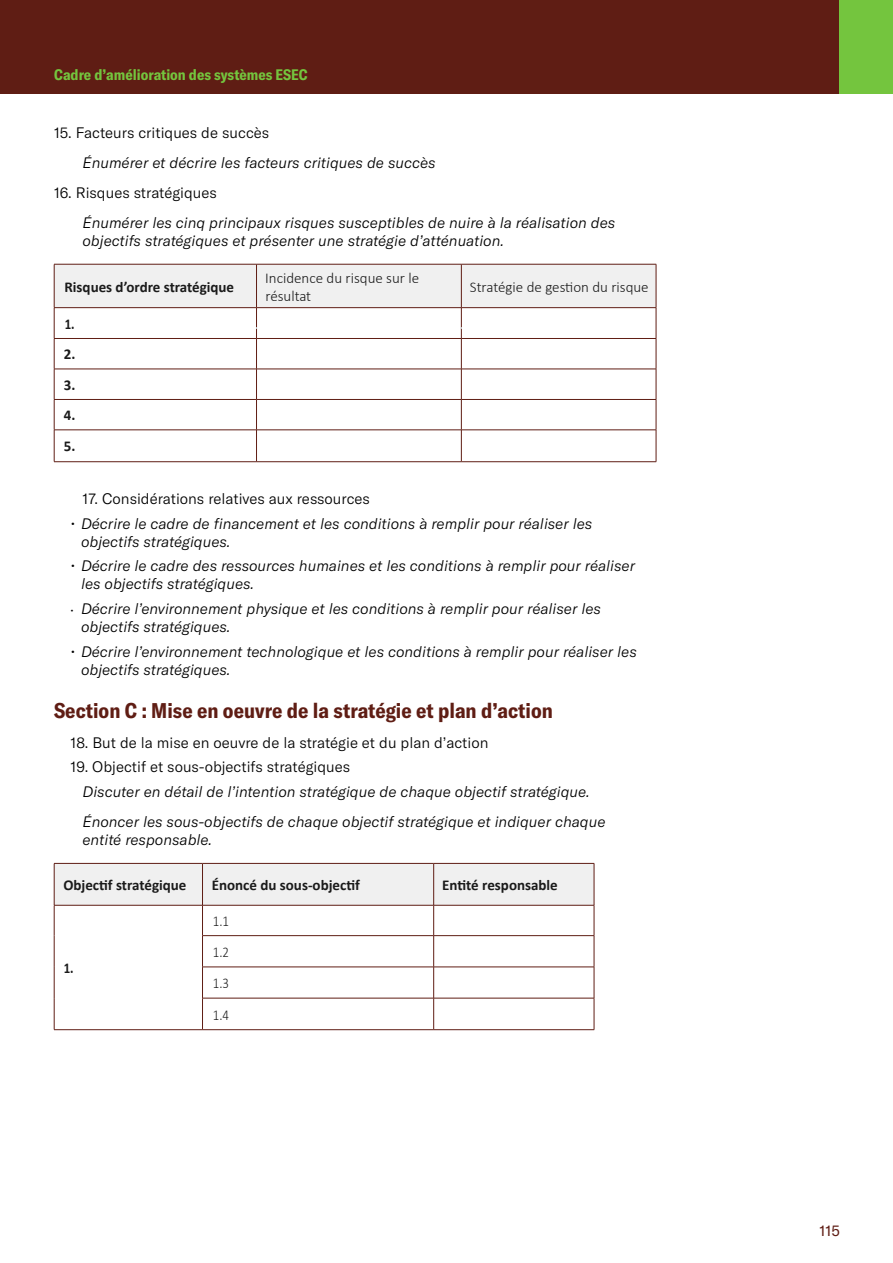
<style>
.page{position:relative;width:893px;height:1263px;background:#fff}
.page>*{position:absolute;margin:0;border:0;box-sizing:border-box;transform-origin:0 0}
.Section_within_Secti{font:700 condensed 21px "GT America";color:#5f1d14}
.Light_Italic{font:italic 300 15px/18px "GT America";color:#000}
.Number_List{font:300 15px "GT America";color:#000}
.t1{font:700 15px "Calibri";color:#1a1a1a}
.t2{font:300 15px/18px "Calibri";color:#1a1a1a}
.Body{font:300 15px "GT America";color:#000}
.t3{font:700 condensed 15px "GT America";color:#74c53e}
.t4{font:300 15px "Calibri";color:#1a1a1a;scale:.86 1}
.t5{font:700 15px "Calibri";color:#1a1a1a;scale:.86 1}
.t6{font:15px "GT America";color:#5f1d14}
.s1{font-weight:400;font-style:normal;font-size:9.75px}
</style>
<div class="page">
<div style="left:0;top:0;width:839px;height:94px;background:#5f1d14"></div>
<div style="left:839px;top:0;width:54px;height:94px;background:#74c53e"></div>
<div style="left:55px;top:265px;width:601px;height:42px;background:#f0f0f0"></div>
<hr style="left:54px;top:264px;width:1px;height:43px;background:#5f1d14">
<hr style="left:54px;top:264px;width:202px;height:1px;background:#5f1d14">
<hr style="left:256px;top:264px;width:205px;height:1px;background:#5f1d14">
<hr style="left:461px;top:264px;width:195px;height:1px;background:#5f1d14">
<hr style="left:256px;top:264px;width:1px;height:43px;background:#5f1d14">
<hr style="left:461px;top:264px;width:1px;height:43px;background:#5f1d14">
<hr style="left:656px;top:264px;width:1px;height:43px;background:#5f1d14">
<hr style="left:54px;top:308px;width:1px;height:30px;background:#5f1d14">
<hr style="left:54px;top:339px;width:1px;height:30px;background:#5f1d14">
<hr style="left:54px;top:369px;width:1px;height:30px;background:#5f1d14">
<hr style="left:54px;top:400px;width:1px;height:30px;background:#5f1d14">
<hr style="left:54px;top:430px;width:1px;height:31px;background:#5f1d14">
<hr style="left:54px;top:307px;width:202px;height:1px;background:#5f1d14">
<hr style="left:256px;top:307px;width:205px;height:1px;background:#5f1d14">
<hr style="left:461px;top:307px;width:195px;height:1px;background:#5f1d14">
<hr style="left:256px;top:308px;width:1px;height:30px;background:#5f1d14">
<hr style="left:461px;top:308px;width:1px;height:30px;background:#5f1d14">
<hr style="left:656px;top:308px;width:1px;height:30px;background:#5f1d14">
<hr style="left:256px;top:339px;width:1px;height:30px;background:#5f1d14">
<hr style="left:461px;top:339px;width:1px;height:30px;background:#5f1d14">
<hr style="left:656px;top:339px;width:1px;height:30px;background:#5f1d14">
<hr style="left:256px;top:369px;width:1px;height:30px;background:#5f1d14">
<hr style="left:461px;top:369px;width:1px;height:30px;background:#5f1d14">
<hr style="left:656px;top:369px;width:1px;height:30px;background:#5f1d14">
<hr style="left:256px;top:400px;width:1px;height:30px;background:#5f1d14">
<hr style="left:461px;top:400px;width:1px;height:30px;background:#5f1d14">
<hr style="left:656px;top:400px;width:1px;height:30px;background:#5f1d14">
<hr style="left:256px;top:430px;width:1px;height:31px;background:#5f1d14">
<hr style="left:461px;top:430px;width:1px;height:31px;background:#5f1d14">
<hr style="left:656px;top:430px;width:1px;height:31px;background:#5f1d14">
<hr style="left:54px;top:338px;width:202px;height:1px;background:#5f1d14">
<hr style="left:256px;top:338px;width:205px;height:1px;background:#5f1d14">
<hr style="left:461px;top:338px;width:195px;height:1px;background:#5f1d14">
<hr style="left:54px;top:369px;width:202px;height:1px;background:#5f1d14">
<hr style="left:256px;top:369px;width:205px;height:1px;background:#5f1d14">
<hr style="left:461px;top:369px;width:195px;height:1px;background:#5f1d14">
<hr style="left:54px;top:399px;width:202px;height:1px;background:#5f1d14">
<hr style="left:256px;top:399px;width:205px;height:1px;background:#5f1d14">
<hr style="left:461px;top:399px;width:195px;height:1px;background:#5f1d14">
<hr style="left:54px;top:430px;width:202px;height:1px;background:#5f1d14">
<hr style="left:256px;top:430px;width:205px;height:1px;background:#5f1d14">
<hr style="left:461px;top:430px;width:195px;height:1px;background:#5f1d14">
<hr style="left:54px;top:461px;width:202px;height:1px;background:#5f1d14">
<hr style="left:256px;top:461px;width:205px;height:1px;background:#5f1d14">
<hr style="left:461px;top:461px;width:195px;height:1px;background:#5f1d14">
<div style="left:55px;top:864px;width:539px;height:41px;background:#f0f0f0"></div>
<hr style="left:54px;top:1029px;width:148px;height:1px;background:#5f1d14">
<hr style="left:54px;top:863px;width:1px;height:42px;background:#5f1d14">
<hr style="left:54px;top:863px;width:148px;height:1px;background:#5f1d14">
<hr style="left:202px;top:863px;width:232px;height:1px;background:#5f1d14">
<hr style="left:434px;top:863px;width:160px;height:1px;background:#5f1d14">
<hr style="left:202px;top:863px;width:1px;height:42px;background:#5f1d14">
<hr style="left:433px;top:863px;width:1px;height:42px;background:#5f1d14">
<hr style="left:594px;top:863px;width:1px;height:42px;background:#5f1d14">
<hr style="left:54px;top:905px;width:1px;height:31px;background:#5f1d14">
<hr style="left:54px;top:936px;width:1px;height:31px;background:#5f1d14">
<hr style="left:54px;top:967px;width:1px;height:31px;background:#5f1d14">
<hr style="left:54px;top:998px;width:1px;height:31px;background:#5f1d14">
<hr style="left:54px;top:905px;width:148px;height:1px;background:#5f1d14">
<hr style="left:202px;top:905px;width:232px;height:1px;background:#5f1d14">
<hr style="left:434px;top:905px;width:160px;height:1px;background:#5f1d14">
<hr style="left:202px;top:905px;width:1px;height:30px;background:#5f1d14">
<hr style="left:433px;top:905px;width:1px;height:30px;background:#5f1d14">
<hr style="left:594px;top:905px;width:1px;height:30px;background:#5f1d14">
<hr style="left:202px;top:936px;width:1px;height:31px;background:#5f1d14">
<hr style="left:433px;top:936px;width:1px;height:31px;background:#5f1d14">
<hr style="left:594px;top:936px;width:1px;height:31px;background:#5f1d14">
<hr style="left:202px;top:967px;width:1px;height:31px;background:#5f1d14">
<hr style="left:433px;top:967px;width:1px;height:31px;background:#5f1d14">
<hr style="left:594px;top:967px;width:1px;height:31px;background:#5f1d14">
<hr style="left:202px;top:998px;width:1px;height:31px;background:#5f1d14">
<hr style="left:433px;top:998px;width:1px;height:31px;background:#5f1d14">
<hr style="left:594px;top:998px;width:1px;height:31px;background:#5f1d14">
<hr style="left:202px;top:935px;width:232px;height:1px;background:#5f1d14">
<hr style="left:434px;top:935px;width:160px;height:1px;background:#5f1d14">
<hr style="left:202px;top:967px;width:232px;height:1px;background:#5f1d14">
<hr style="left:434px;top:967px;width:160px;height:1px;background:#5f1d14">
<hr style="left:202px;top:998px;width:232px;height:1px;background:#5f1d14">
<hr style="left:434px;top:998px;width:160px;height:1px;background:#5f1d14">
<hr style="left:202px;top:1029px;width:232px;height:1px;background:#5f1d14">
<hr style="left:434px;top:1029px;width:160px;height:1px;background:#5f1d14">
<p class="t3" style="left:54px;top:65px;width:255px">Cadre d’amélioration des systèmes ESEC</p>
<p class="Body" style="left:54px;top:124px;width:217px">15. Facteurs critiques de succès</p>
<p class="Light_Italic" style="left:82px;top:154px;width:355px">Énumérer et décrire les facteurs critiques de succès</p>
<p class="Body" style="left:54px;top:184px;width:164px">16. Risques stratégiques</p>
<p class="Light_Italic" style="left:82px;top:214px;width:534px">Énumérer les cinq principaux risques susceptibles de nuire à la réalisation des objectifs stratégiques et présenter une stratégie d’atténuation.</p>
<p class="t1" style="left:64px;top:277px;width:171px">Risques d’ordre stratégique</p>
<p class="t2" style="left:265px;top:268px;width:155px">Incidence du risque sur le résultat</p>
<p class="t2" style="left:470px;top:277px;width:180px">Stratégie de gestion du risque</p>
<p class="t5" style="left:65px;top:314px;width:13px">1.</p>
<p class="t1" style="left:64px;top:345px;width:13px">2.</p>
<p class="t1" style="left:64px;top:376px;width:13px">3.</p>
<p class="t1" style="left:64px;top:406px;width:13px">4.</p>
<p class="t1" style="left:64px;top:437px;width:13px">5.</p>
<p class="Number_List" style="left:82px;top:490px;width:289px">17. Considérations relatives aux ressources</p>
<p class="Light_Italic" style="left:81px;top:514px;width:513px;text-indent:-10px">• Décrire le cadre de financement et les conditions à remplir pour réaliser les objectifs stratégiques.</p>
<p class="Light_Italic" style="left:81px;top:557px;width:556px;text-indent:-10px">• Décrire le cadre des ressources humaines et les conditions à remplir pour réaliser les objectifs stratégiques.</p>
<p class="Light_Italic" style="left:81px;top:600px;width:521px;text-indent:-10px"><span class="s1">•</span> Décrire l’environnement physique et les conditions à remplir pour réaliser les objectifs stratégiques.</p>
<p class="Light_Italic" style="left:81px;top:643px;width:557px;text-indent:-10px">• Décrire l’environnement technologique et les conditions à remplir pour réaliser les objectifs stratégiques.</p>
<p class="Section_within_Secti" style="left:54px;top:697px;width:500px">Section C : Mise en oeuvre de la stratégie et plan d’action</p>
<p class="Number_List" style="left:70px;top:734px;width:419px">18. But de la mise en oeuvre de la stratégie et du plan d’action</p>
<p class="Number_List" style="left:70px;top:758px;width:281px">19. Objectif et sous-objectifs stratégiques</p>
<p class="Light_Italic" style="left:82px;top:783px;width:509px">Discuter en détail de l’intention stratégique de chaque objectif stratégique.</p>
<p class="Light_Italic" style="left:82px;top:813px;width:524px">Énoncer les sous-objectifs de chaque objectif stratégique et indiquer chaque entité responsable.</p>
<p class="t1" style="left:63px;top:876px;width:125px">Objectif stratégique</p>
<p class="t1" style="left:212px;top:876px;width:150px">Énoncé du sous-objectif</p>
<p class="t1" style="left:442px;top:876px;width:117px">Entité responsable</p>
<p class="t5" style="left:64px;top:959px;width:13px">1.</p>
<p class="t4" style="left:213px;top:912px;width:20px">1.1</p>
<p class="t4" style="left:213px;top:943px;width:20px">1.2</p>
<p class="t4" style="left:213px;top:974px;width:20px">1.3</p>
<p class="t4" style="left:213px;top:1005px;width:20px">1.4</p>
<p class="t6" style="left:819px;top:1222px;width:22px">115</p>
</div>
